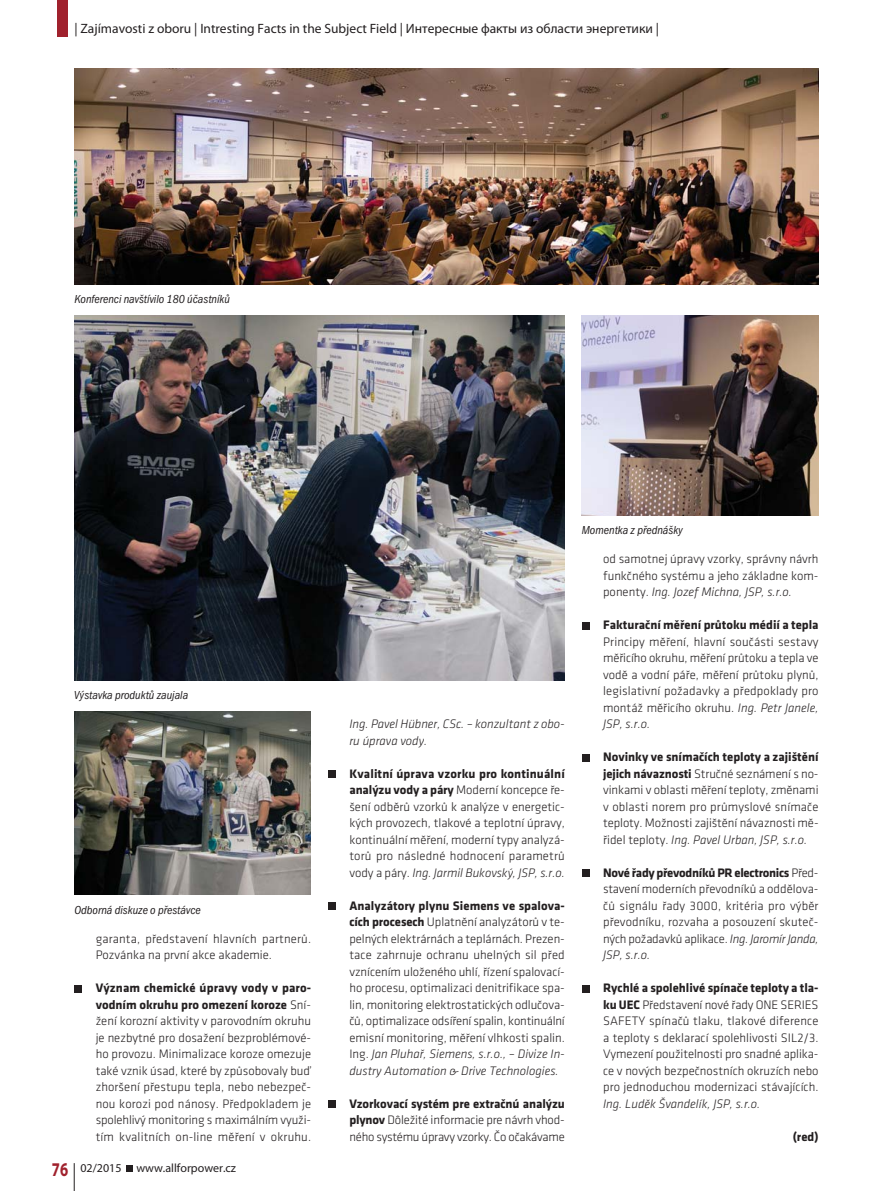
<style>
.page{position:relative;width:893px;height:1191px;background:#fff}
.page>*{position:absolute;margin:0;border:0;box-sizing:border-box;transform-origin:0 0}
.t1{font:13.5px "Myriad Pro";color:#231f20}
.t2{font:300 12.75px/16.5px "Klavika";color:#231f20;text-align:justify}
.t3{font:italic 300 12.75px/16.5px "Klavika";color:#231f20}
.t4{font:700 12.75px "Klavika";color:#231f20}
.t5{font:12px "Franklin Got Itc TOT Boo Con Ita";color:#231f20}
.t6{font:12px "Myriad Pro";color:#231f20}
.s1{font-weight:700}
.s2{font-weight:700;font-stretch:semi-expanded;font-size:19.5px;color:#a0212d}
.s3{font-style:italic}
</style>
<div class="page">
<svg style="left:127px;top:1165px;width:6px;height:6px"></svg>
<svg style="left:74px;top:1163px;width:1px;height:27px"></svg>
<div style="left:57px;top:0;width:11px;height:37px;background:#a0212d"></div>
<div style="left:328px;top:1100px;width:7px;height:8px;background:#231f20"></div>
<div style="left:582px;top:622px;width:7px;height:7px;background:#231f20"></div>
<div style="left:582px;top:754px;width:7px;height:7px;background:#231f20"></div>
<div style="left:582px;top:869px;width:7px;height:8px;background:#231f20"></div>
<div style="left:582px;top:985px;width:7px;height:7px;background:#231f20"></div>
<div style="left:74px;top:985px;width:8px;height:7px;background:#231f20"></div>
<div style="left:328px;top:770px;width:7px;height:8px;background:#231f20"></div>
<div style="left:328px;top:902px;width:7px;height:8px;background:#231f20"></div>
<img style="left:74px;top:68px;width:745px;height:216px">
<img style="left:74px;top:316px;width:491px;height:364px">
<img style="left:74px;top:712px;width:237px;height:183px">
<img style="left:582px;top:316px;width:236px;height:199px">
<p class="t1" style="left:74px;top:24px;width:586px">| Zajímavosti z oboru | Intresting Facts in the Subject Field | Интересные факты из области энергетики |</p>
<p class="t5" style="left:74px;top:295px;width:157px">Konferenci navštívilo 180 účastníků</p>
<p class="t5" style="left:74px;top:691px;width:115px">Výstavka produktů zaujala</p>
<p class="t5" style="left:74px;top:905px;width:128px">Odborná diskuze o přestávce</p>
<p class="t2" style="left:96px;top:931px;width:217px">garanta, představení hlavních partnerů.<br>Pozvánka na první akce akademie.</p>
<p class="t2" style="left:96px;top:981px;width:217px"><span class="s1">Význam chemické úpravy vody v paro&shy;vodním okruhu pro omezení koroze</span> Sní&shy;žení korozní aktivity v parovodním okruhu je nezbytné pro dosažení bezproblémové&shy;ho provozu. Minimalizace koroze omezuje také vznik úsad, které by způsobovaly buď zhoršení přestupu tepla, nebo nebezpeč&shy;nou korozi pod nánosy. Předpokladem je spolehlivý monitoring s maximálním využi&shy;tím kvalitních on-line měření v okruhu.</p>
<p class="t6" style="left:52px;top:1163px;width:186px"><span class="s2">76</span> 02/2015 www.allforpower.cz</p>
<p class="t3" style="left:349px;top:717px;width:217px">Ing. Pavel Hübner, CSc. – konzultant z obo&shy;ru úprava vody.</p>
<p class="t2" style="left:349px;top:766px;width:217px"><span class="s1">Kvalitní úprava vzorku pro kontinuální analýzu vody a páry</span> Moderní koncepce ře&shy;šení odběrů vzorků k analýze v energetic&shy;kých provozech, tlakové a teplotní úpravy, kontinuální měření, moderní typy analyzá&shy;torů pro následné hodnocení parametrů vody a páry. <span class="s3">Ing. Jarmil Bukovský, JSP, s.r.o.</span></p>
<p class="t2" style="left:349px;top:898px;width:217px"><span class="s1">Analyzátory plynu Siemens ve spalova&shy;cích procesech</span> Uplatnění analyzátorů v te&shy;pelných elektrárnách a teplárnách. Prezen&shy;tace zahrnuje ochranu uhelných sil před vznícením uloženého uhlí, řízení spalovací&shy;ho procesu, optimalizaci denitrifikace spa&shy;lin, monitoring elektrostatických odlučova&shy;čů, optimalizace odsíření spalin, kontinuální emisní monitoring, měření vlhkosti spalin.<br>Ing. <span class="s3">Jan Pluhař, Siemens, s.r.o., – Divize In&shy;dustry Automation &amp; Drive Technologies.</span></p>
<p class="t2" style="left:349px;top:1096px;width:217px"><span class="s1">Vzorkovací systém pre extračnú analýzu plynov</span> Dôležité informacie pre návrh vhod&shy;ného systému úpravy vzorky. Čo očakávame</p>
<p class="t5" style="left:582px;top:526px;width:103px">Momentka z přednášky</p>
<p class="t2" style="left:603px;top:552px;width:217px">od samotnej úpravy vzorky, správny návrh funkčného systému a jeho základne kom&shy;ponenty. <span class="s3">Ing. Jozef Michna, JSP, s.r.o.</span></p>
<p class="t4" style="left:603px;top:620px;width:217px">Fakturační měření průtoku médií a tepla</p>
<p class="t2" style="left:603px;top:634px;width:217px">Principy měření, hlavní součásti sestavy měřicího okruhu, měření průtoku a tepla ve vodě a vodní páře, měření průtoku plynů, legislativní požadavky a předpoklady pro montáž měřicího okruhu. <span class="s3">Ing. Petr Janele, JSP, s.r.o.</span></p>
<p class="t2" style="left:603px;top:750px;width:217px"><span class="s1">Novinky ve snímačích teploty a zajištění jejich návaznosti</span> Stručné seznámení s no&shy;vinkami v oblasti měření teploty, změnami v oblasti norem pro průmyslové snímače teploty. Možnosti zajištění návaznosti mě&shy;řidel teploty. <span class="s3">Ing. Pavel Urban, JSP, s.r.o.</span></p>
<p class="t2" style="left:603px;top:865px;width:217px"><span class="s1">Nové řady převodníků PR electronics</span> Před&shy;stavení moderních převodníků a oddělova&shy;čů signálu řady 3000, kritéria pro výběr převodníku, rozvaha a posouzení skuteč&shy;ných požadavků aplikace. <span class="s3">Ing. Jaromír Janda, JSP, s.r.o.</span></p>
<p class="t2" style="left:603px;top:981px;width:217px"><span class="s1">Rychlé a spolehlivé spínače teploty a tla&shy;ku UEC</span> Představení nové řady ONE SERIES SAFETY spínačů tlaku, tlakové diference a teploty s deklarací spolehlivosti SIL2/3.<br>Vymezení použitelnosti pro snadné aplika&shy;ce v nových bezpečnostních okruzích nebo pro jednoduchou modernizaci stávajících.</p>
<p class="t3" style="left:603px;top:1096px;width:159px">Ing. Luděk Švandelík, JSP, s.r.o.</p>
<p class="t4" style="left:793px;top:1132px;width:27px">(red)</p>
</div>
